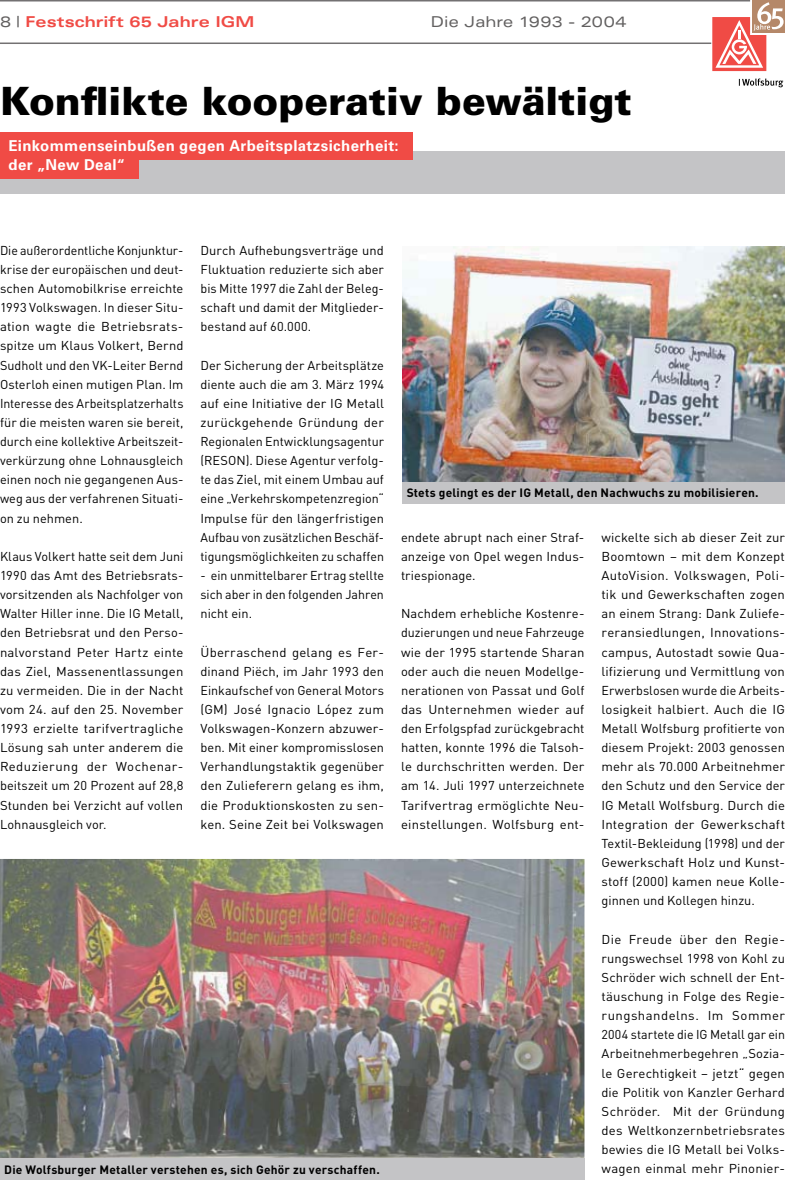
<style>
.page{position:relative;width:785px;height:1180px;background:#fff}
.page>*{position:absolute;margin:0;border:0;box-sizing:border-box;transform-origin:0 0}
.t1{font:900 39px "Univers LT Std";letter-spacing:-.005em;color:#000}
.t2{font:700 15px/19.5px "Univers LT Std";letter-spacing:.02em;color:#fff}
.t3{font:700 expanded 15px "Univers LT Std";color:#f04b45}
.t4{font:expanded 15px "Univers LT Std";letter-spacing:.005em;color:#626060}
.t5{font:12.75px/19.2px "DINOT";letter-spacing:.005em;color:#000;text-align:justify}
.t6{font:700 12px "DINOT";letter-spacing:.015em;color:#000}
.s1{font-weight:400;color:#626060}
</style>
<div class="page">
<div style="left:0;top:151px;width:784px;height:42px;background:#c4c4c6"></div>
<div style="left:0;top:132px;width:412px;height:47px;background:#f04b45"></div>
<div style="left:139px;top:160px;width:433px;height:26px;background:#c4c4c6"></div>
<img style="left:402px;top:246px;width:382px;height:236px">
<div style="left:402px;top:482px;width:382px;height:21px;background:#c4c4c6"></div>
<img style="left:0;top:859px;width:584px;height:300px">
<div style="left:0;top:1159px;width:584px;height:21px;background:#c4c4c6"></div>
<hr style="left:0;top:43px;width:760px;height:1px;background:#737172">
<hr style="left:0;top:0;width:784px;height:2px;background:#737172">
<svg style="left:738px;top:78px;width:45px;height:9px"></svg>
<svg style="left:711px;top:0;width:73px;height:72px"></svg>
<p class="t3" style="left:0;top:13px;width:256px"><span class="s1">8 |</span> Festschrift 65 Jahre IGM</p>
<p class="t4" style="left:430px;top:15px;width:197px">Die Jahre 1993 - 2004</p>
<h1 class="t1" style="left:0;top:85px;width:633px">Konflikte kooperativ bewältigt</h1>
<p class="t2" style="left:9px;top:137px;width:391px">Einkommenseinbußen gegen Arbeitsplatzsicherheit: der „New Deal“</p>
<p class="t5" style="left:0;top:242px;width:185px">Die außerordentliche Konjunktur&shy;krise der europäischen und deut&shy;schen Automobilkrise erreichte 1993 Volkswagen. In dieser Situ&shy;ation wagte die Betriebsrats&shy;spitze um Klaus Volkert, Bernd Sudholt und den VK-Leiter Bernd Osterloh einen mutigen Plan. Im Interesse des Arbeitsplatzerhalts für die meisten waren sie bereit, durch eine kollektive Arbeitszeit&shy;verkürzung ohne Lohnausgleich einen noch nie gegangenen Aus&shy;weg aus der verfahrenen Situati&shy;on zu nehmen.</p>
<p class="t5" style="left:0;top:548px;width:185px">Klaus Volkert hatte seit dem Juni 1990 das Amt des Betriebsrats&shy;vorsitzenden als Nachfolger von Walter Hiller inne. Die IG Metall, den Betriebsrat und den Perso&shy;nalvorstand Peter Hartz einte das Ziel, Massenentlassungen zu vermeiden. Die in der Nacht vom 24. auf den 25. November 1993 erzielte tarifvertragliche Lösung sah unter anderem die Reduzierung der Wochenar&shy;beitszeit um 20 Prozent auf 28,8<br>Stunden bei Verzicht auf vollen Lohnausgleich vor.</p>
<p class="t5" style="left:200px;top:242px;width:185px">Durch Aufhebungsverträge und Fluktuation reduzierte sich aber bis Mitte 1997 die Zahl der Beleg&shy;schaft und damit der Mitglieder&shy;bestand auf 60.000.</p>
<p class="t5" style="left:200px;top:357px;width:185px">Der Sicherung der Arbeitsplätze diente auch die am 3. März 1994 auf eine Initiative der IG Metall zurückgehende Gründung der Regionalen Entwicklungsagentur (RESON). Diese Agentur verfolg&shy;te das Ziel, mit einem Umbau auf eine „Verkehrskompetenzregion“ Impulse für den längerfristigen Aufbau von zusätzlichen Beschäf&shy;tigungsmöglichkeiten zu schaffen</p>
<p class="t5" style="left:200px;top:567px;width:185px">- ein unmittelbarer Ertrag stellte sich aber in den folgenden Jahren nicht ein.</p>
<p class="t5" style="left:200px;top:644px;width:185px">Überraschend gelang es Fer&shy;dinand Piëch, im Jahr 1993 den Einkaufschef von General Motors (GM) José Ignacio López zum Volkswagen-Konzern abzuwer&shy;ben. Mit einer kompromisslosen Verhandlungstaktik gegenüber den Zulieferern gelang es ihm, die Produktionskosten zu sen&shy;ken. Seine Zeit bei Volkswagen</p>
<p class="t6" style="left:4px;top:1165px;width:377px">Die Wolfsburger Metaller verstehen es, sich Gehör zu verschaffen.</p>
<p class="t6" style="left:407px;top:489px;width:353px">Stets gelingt es der IG Metall, den Nachwuchs zu mobilisieren.</p>
<p class="t5" style="left:401px;top:529px;width:185px">endete abrupt nach einer Straf&shy;anzeige von Opel wegen Indus&shy;triespionage.</p>
<p class="t5" style="left:401px;top:606px;width:185px">Nachdem erhebliche Kostenre&shy;duzierungen und neue Fahrzeuge wie der 1995 startende Sharan oder auch die neuen Modellge&shy;nerationen von Passat und Golf das Unternehmen wieder auf den Erfolgspfad zurückgebracht hatten, konnte 1996 die Talsoh&shy;le durchschritten werden. Der am 14. Juli 1997 unterzeichnete Tarifvertrag ermöglichte Neu&shy;einstellungen. Wolfsburg ent-</p>
<p class="t5" style="left:601px;top:529px;width:185px">wickelte sich ab dieser Zeit zur Boomtown – mit dem Konzept AutoVision. Volkswagen, Poli&shy;tik und Gewerkschaften zogen an einem Strang: Dank Zuliefe&shy;reransiedlungen, Innovations&shy;campus, Autostadt sowie Qua&shy;lifizierung und Vermittlung von Erwerbslosen wurde die Arbeits&shy;losigkeit halbiert. Auch die IG Metall Wolfsburg profitierte von diesem Projekt: 2003 genossen mehr als 70.000 Arbeitnehmer den Schutz und den Service der IG Metall Wolfsburg. Durch die Integration der Gewerkschaft Textil-Bekleidung (1998) und der Gewerkschaft Holz und Kunst&shy;stoff (2000) kamen neue Kolle&shy;ginnen und Kollegen hinzu.</p>
<p class="t5" style="left:601px;top:931px;width:185px">Die Freude über den Regie&shy;rungswechsel 1998 von Kohl zu Schröder wich schnell der Ent&shy;täuschung in Folge des Regie&shy;rungshandelns. Im Sommer 2004 startete die IG Metall gar ein Arbeitnehmerbegehren „Sozia&shy;le Gerechtigkeit – jetzt“ gegen die Politik von Kanzler Gerhard Schröder. Mit der Gründung des Weltkonzernbetriebsrates bewies die IG Metall bei Volks&shy;wagen einmal mehr Pinonier-</p>
</div>
